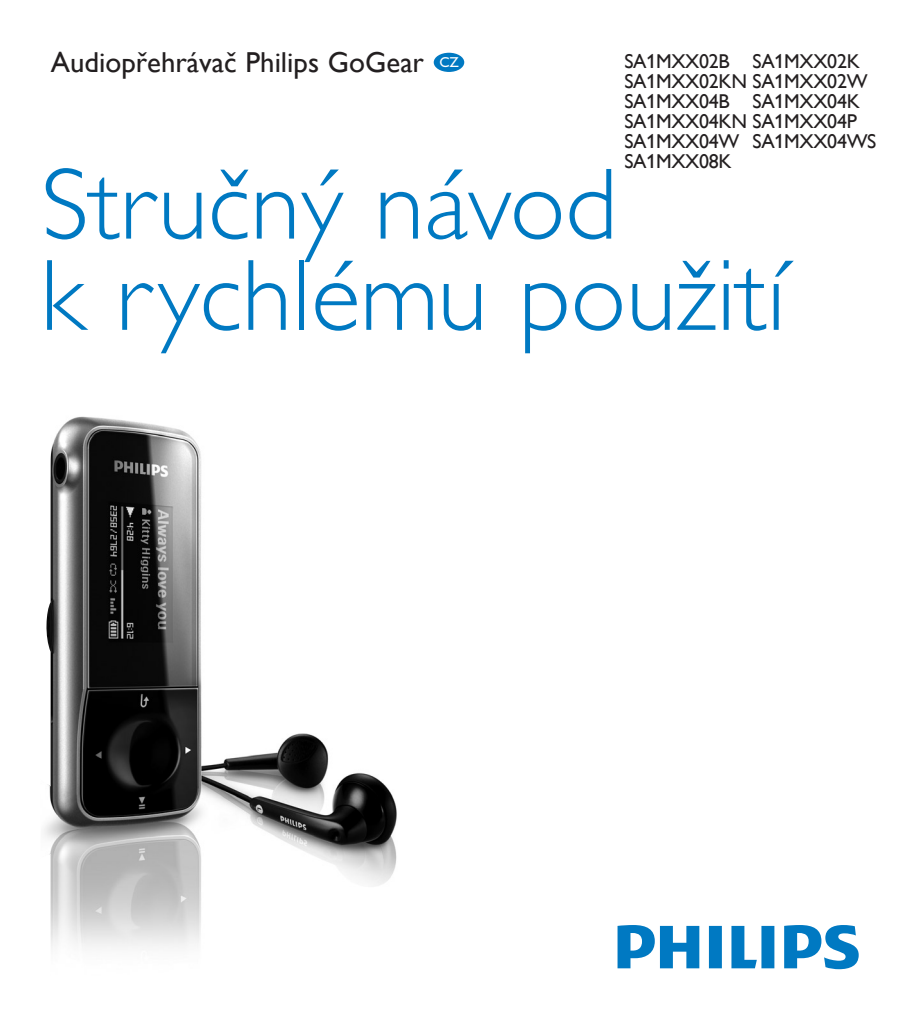
<style>
.page{position:relative;width:908px;height:1021px;background:#fff}
.page>*{position:absolute;margin:0;border:0;box-sizing:border-box;transform-origin:0 0}
.t1{font:102px/91.2px "Gill Sans Alt One WGL Light";color:#0079c2}
.t2{font:28.8px "Gill Sans Alt One WGL";color:#231f20}
.t3{font:20px/20px "Gill Sans Alt One WGL";letter-spacing:-.015em;color:#231f20}
</style>
<div class="page">
<div style="left:433px;top:53px;width:31px;height:19px;background:#0079c2;border-radius:50%"></div>
<svg style="left:617px;top:925px;width:241px;height:44px"></svg>
<img style="left:44px;top:416px;width:353px;height:532px">
<h2 class="t2" style="left:51px;top:42px;width:409px">Audiopřehrávač Philips GoGear <sup>CZ</sup></h2>
<p class="t3" style="left:624px;top:51px;width:253px">SA1MXX02B SA1MXX02K<br>SA1MXX02KN SA1MXX02W<br>SA1MXX04B SA1MXX04K<br>SA1MXX04KN SA1MXX04P<br>SA1MXX04W SA1MXX04WS<br>SA1MXX08K</p>
<h1 class="t1" style="left:41px;top:159px;width:745px">Stručný návod<br>k rychlému použití</h1>
</div>
